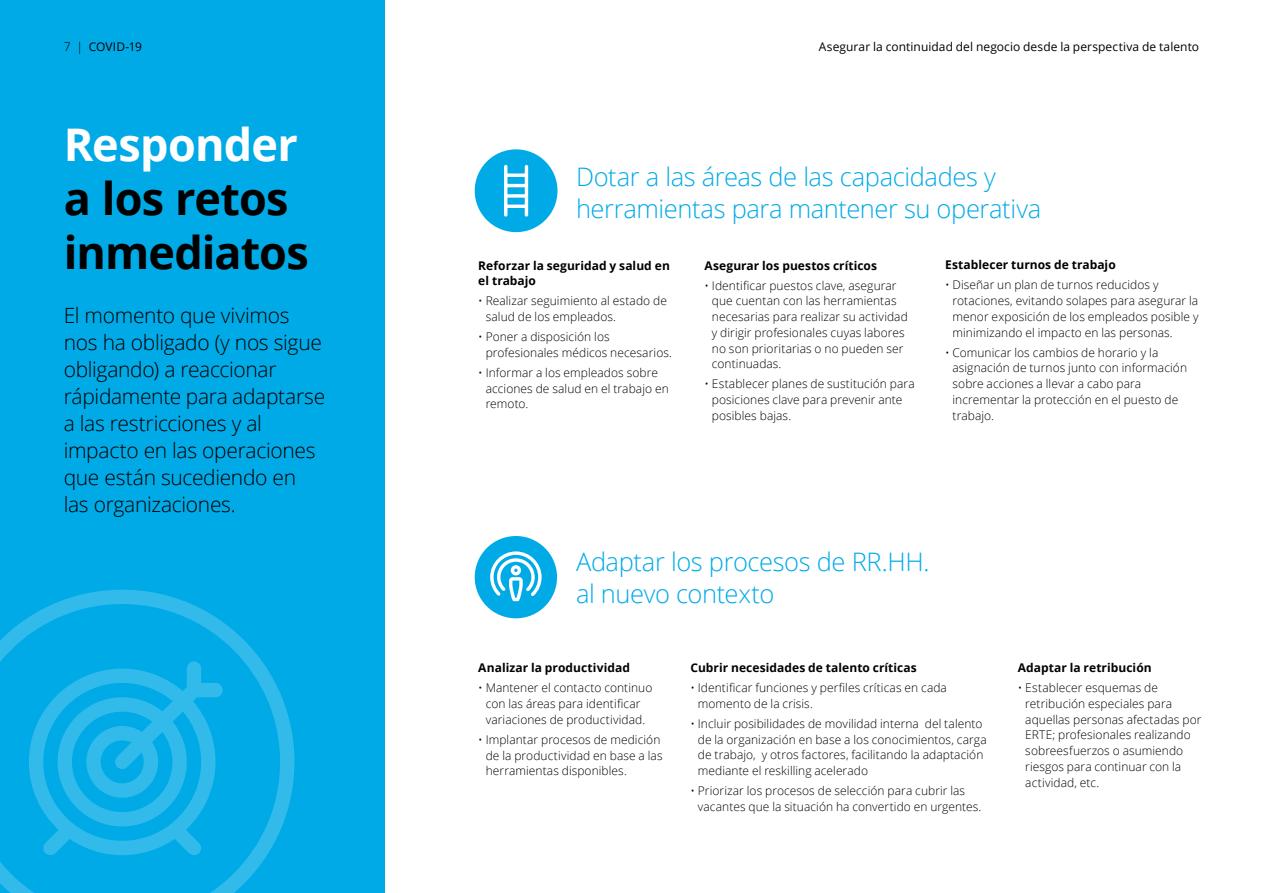
<style>
.page{position:relative;width:1263px;height:893px;background:#fff}
.page>*{position:absolute;margin:0;border:0;box-sizing:border-box;transform-origin:0 0}
.t1{font:700 45px/54px "Open Sans";letter-spacing:-.02em;color:#000}
.t2{font:700 45px "Open Sans";letter-spacing:-.015em;color:#fff}
.t3{font:300 25.5px/31.5px "Open Sans";letter-spacing:-.015em;color:#00aae7}
.t4{font:300 21px/27px "Open Sans";letter-spacing:-.015em;color:#000}
.t5{font:300 12px/15.8px "Open Sans";letter-spacing:.005em;color:#000}
.t6{font:700 12px/15.8px "Open Sans";letter-spacing:.005em;color:#000}
.t7{font:12px "Open Sans";letter-spacing:.005em;color:#000}
.s1{font-weight:300}
</style>
<div class="page">
<div style="left:0;top:0;width:385px;height:893px;background:#00aae7"></div>
<svg style="left:475px;top:536px;width:82px;height:82px"></svg>
<svg style="left:475px;top:149px;width:82px;height:83px"></svg>
<svg style="left:0;top:590px;width:294px;height:303px"></svg>
<svg style="left:29px;top:661px;width:194px;height:194px"></svg>
<p class="t7" style="left:64px;top:38px;width:80px"><span class="s1">7 |</span> COVID-19</p>
<p class="t7" style="left:819px;top:38px;width:382px">Asegurar la continuidad del negocio desde la perspectiva de talento</p>
<h1 class="t2" style="left:64px;top:113px;width:235px">Responder</h1>
<h1 class="t1" style="left:64px;top:170px;width:246px">a los retos inmediatos</h1>
<h3 class="t4" style="left:64px;top:301px;width:263px">El momento que vivimos nos ha obligado (y nos sigue obligando) a reaccionar rápidamente para adaptarse a las restricciones y al impacto en las operaciones que están sucediendo en las organizaciones.</h3>
<h2 class="t3" style="left:576px;top:160px;width:467px">Dotar a las áreas de las capacidades y herramientas para mantener su operativa</h2>
<p class="t6" style="left:478px;top:257px;width:193px">Reforzar la seguridad y salud en el trabajo</p>
<p class="t5" style="left:486px;top:293px;width:183px;text-indent:-7px">• Realizar seguimiento al estado de salud de los empleados.</p>
<p class="t5" style="left:486px;top:329px;width:188px;text-indent:-7px">• Poner a disposición los profesionales médicos necesarios.</p>
<p class="t5" style="left:486px;top:364px;width:185px;text-indent:-7px">• Informar a los empleados sobre acciones de salud en el trabajo en remoto.</p>
<p class="t6" style="left:704px;top:257px;width:174px">Asegurar los puestos críticos</p>
<p class="t5" style="left:712px;top:277px;width:197px;text-indent:-7px">• Identificar puestos clave, asegurar que cuentan con las herramientas necesarias para realizar su actividad y dirigir profesionales cuyas labores no son prioritarias o no pueden ser continuadas.</p>
<p class="t5" style="left:712px;top:376px;width:204px;text-indent:-7px">• Establecer planes de sustitución para posiciones clave para prevenir ante posibles bajas.</p>
<p class="t6" style="left:945px;top:257px;width:172px">Establecer turnos de trabajo</p>
<p class="t5" style="left:952px;top:277px;width:248px;text-indent:-7px">• Diseñar un plan de turnos reducidos y rotaciones, evitando solapes para asegurar la menor exposición de los empleados posible y minimizando el impacto en las personas.</p>
<p class="t5" style="left:952px;top:344px;width:236px;text-indent:-7px">• Comunicar los cambios de horario y la asignación de turnos junto con información sobre acciones a llevar a cabo para incrementar la protección en el puesto de trabajo.</p>
<h2 class="t3" style="left:576px;top:545px;width:355px">Adaptar los procesos de RR.HH. al nuevo contexto</h2>
<p class="t6" style="left:478px;top:660px;width:153px">Analizar la productividad</p>
<p class="t5" style="left:478px;top:680px;width:176px;text-align:center">• Mantener el contacto continuo con las áreas para identificar variaciones de productividad.</p>
<p class="t5" style="left:486px;top:731px;width:178px;text-indent:-7px">• Implantar procesos de medición de la productividad en base a las herramientas disponibles.</p>
<p class="t6" style="left:690px;top:660px;width:228px">Cubrir necesidades de talento críticas</p>
<p class="t5" style="left:698px;top:680px;width:251px;text-indent:-7px">• Identificar funciones y perfiles críticas en cada momento de la crisis.</p>
<p class="t5" style="left:698px;top:715px;width:290px;text-indent:-7px">• Incluir posibilidades de movilidad interna del talento de la organización en base a los conocimientos, carga de trabajo, y otros factores, facilitando la adaptación mediante el reskilling acelerado</p>
<p class="t5" style="left:698px;top:783px;width:285px;text-indent:-7px">• Priorizar los procesos de selección para cubrir las vacantes que la situación ha convertido en urgentes.</p>
<p class="t6" style="left:1018px;top:660px;width:135px">Adaptar la retribución</p>
<p class="t5" style="left:1025px;top:680px;width:178px;text-indent:-7px">• Establecer esquemas de retribución especiales para aquellas personas afectadas por<br>ERTE; profesionales realizando sobreesfuerzos o asumiendo riesgos para continuar con la actividad, etc.</p>
</div>
